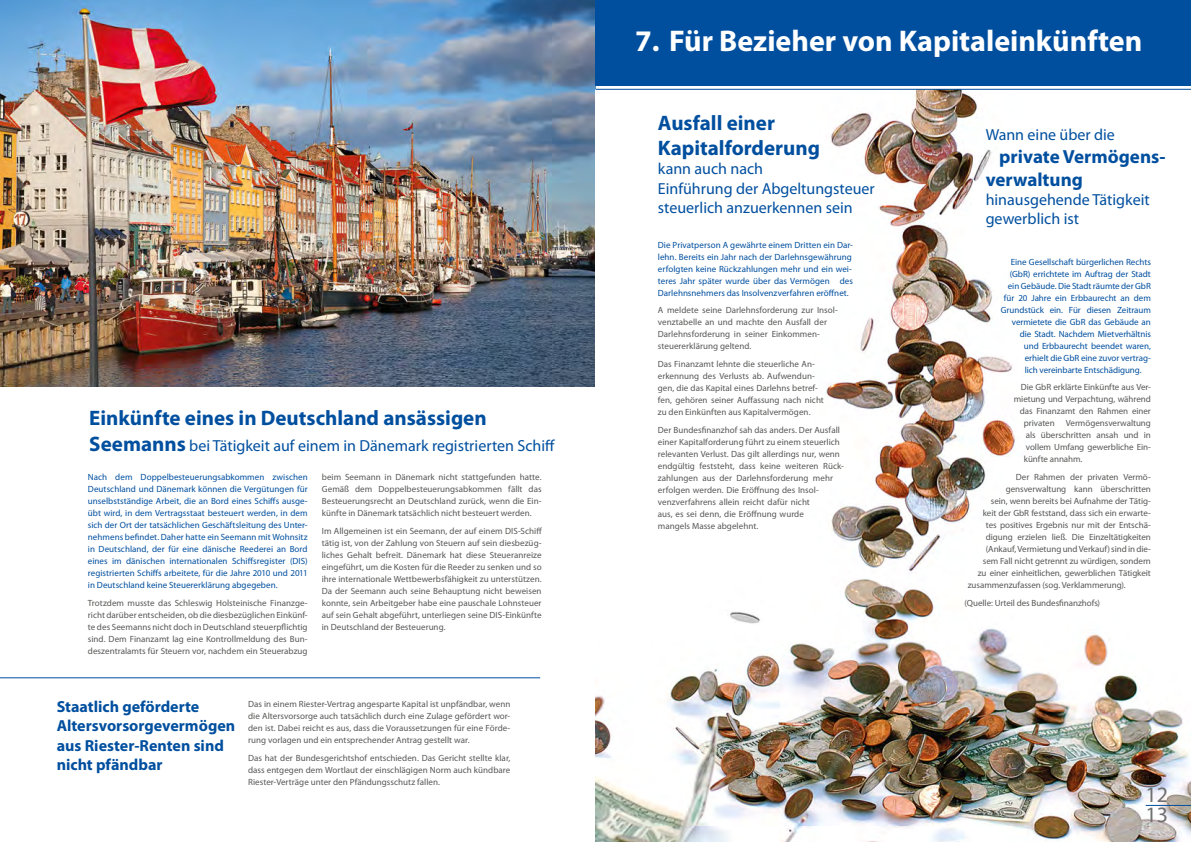
<style>
.page{position:relative;width:1191px;height:842px;background:#fff}
.page>*{position:absolute;margin:0;border:0;box-sizing:border-box;transform-origin:0 0}
.t1{font:700 30px "Myriad Pro";color:#fff}
.t2{font:22px/19.7px "Myriad Pro";color:#706f6f}
.t3{font:700 21px/25.2px "Myriad Pro";color:#004f9f}
.t4{font:700 19px/22.8px "Myriad Pro";color:#004f9f}
.t5{font:16px/19.2px "Myriad Pro";color:#004f9f}
.t6{font:700 16px/19.2px "Myriad Pro";color:#004f9f}
.t7{font:9px/12px "Myriad Pro";color:#575756;text-align:justify}
.t8{font:9px/12px "Myriad Pro";letter-spacing:-.005em;color:#004f9f;text-align:justify}
.s1{font-weight:700;font-size:21px}
</style>
<div class="page">
<img style="left:0;top:0;width:595px;height:387px">
<img style="left:595px;top:90px;width:596px;height:752px">
<hr style="left:1145px;top:805px;width:46px;height:1px;background:#004f9f">
<hr style="left:595px;top:89px;width:596px;height:1px;background:#004f9f">
<hr style="left:0;top:677px;width:540px;height:1px;background:#004f9f">
<div style="left:595px;top:0;width:596px;height:85px;background:#004f9f"></div>
<h3 class="t3" style="left:89px;top:405px;width:399px">Einkünfte eines in Deutschland ansässigen</h3>
<h3 class="t5" style="left:89px;top:435px;width:467px"><span class="s1">Seemanns</span> bei Tätigkeit auf einem in Dänemark registrierten Schiff</h3>
<p class="t8" style="left:88px;top:471px;width:221px">Nach dem Doppelbesteuerungsabkommen zwischen Deutschland und Dänemark können die Vergütungen für unselbstständige Arbeit, die an Bord eines Schiffs ausge&shy;übt wird, in dem Vertragsstaat besteuert werden, in dem sich der Ort der tatsächlichen Geschäftsleitung des Unter&shy;nehmens befindet. Daher hatte ein Seemann mit Wohnsitz in Deutschland, der für eine dänische Reederei an Bord eines im dänischen internationalen Schiffsregister (DIS) registrierten Schiffs arbeitete, für die Jahre 2010 und 2011 in Deutschland keine Steuererklärung abgegeben.</p>
<p class="t7" style="left:88px;top:597px;width:221px">Trotzdem musste das Schleswig Holsteinische Finanzge&shy;richt darüber entscheiden, ob die diesbezüglichen Einkünf&shy;te des Seemanns nicht doch in Deutschland steuerpflichtig sind. Dem Finanzamt lag eine Kontrollmeldung des Bun&shy;deszentralamts für Steuern vor, nachdem ein Steuerabzug</p>
<p class="t7" style="left:322px;top:471px;width:221px">beim Seemann in Dänemark nicht stattgefunden hatte.<br>Gemäß dem Doppelbesteuerungsabkommen fällt das Besteuerungsrecht an Deutschland zurück, wenn die Ein&shy;künfte in Dänemark tatsächlich nicht besteuert werden.</p>
<p class="t7" style="left:322px;top:525px;width:222px">Im Allgemeinen ist ein Seemann, der auf einem DIS-Schiff tätig ist, von der Zahlung von Steuern auf sein diesbezüg&shy;liches Gehalt befreit. Dänemark hat diese Steueranreize eingeführt, um die Kosten für die Reeder zu senken und so ihre internationale Wettbewerbsfähigkeit zu unterstützen.<br>Da der Seemann auch seine Behauptung nicht beweisen konnte, sein Arbeitgeber habe eine pauschale Lohnsteuer auf sein Gehalt abgeführt, unterliegen seine DIS-Einkünfte in Deutschland der Besteuerung.</p>
<h3 class="t6" style="left:57px;top:697px;width:180px">Staatlich geförderte<br>Altersvorsorgevermögen aus Riester-Renten sind nicht pfändbar</h3>
<p class="t7" style="left:248px;top:698px;width:264px">Das in einem Riester-Vertrag angesparte Kapital ist unpfändbar, wenn die Altersvorsorge auch tatsächlich durch eine Zulage gefördert wor&shy;den ist. Dabei reicht es aus, dass die Voraussetzungen für eine Förde&shy;rung vorlagen und ein entsprechender Antrag gestellt war.</p>
<p class="t7" style="left:248px;top:751px;width:264px">Das hat der Bundesgerichtshof entschieden. Das Gericht stellte klar, dass entgegen dem Wortlaut der einschlägigen Norm auch kündbare Riester-Verträge unter den Pfändungsschutz fallen.</p>
<h1 class="t1" style="left:635px;top:21px;width:508px">7. Für Bezieher von Kapitaleinkünften</h1>
<h3 class="t3" style="left:658px;top:110px;width:164px">Ausfall einer<br>Kapitalforderung</h3>
<h3 class="t5" style="left:658px;top:159px;width:218px">kann auch nach<br>Einführung der Abgeltungsteuer steuerlich anzuerkennen sein</h3>
<p class="t8" style="left:658px;top:239px;width:197px">Die Privatperson A gewährte einem Dritten ein Dar&shy;lehn. Bereits ein Jahr nach der Darlehnsgewährung erfolgten keine Rückzahlungen mehr und ein wei&shy;teres Jahr später wurde über das Vermögen des Darlehnsnehmers das Insolvenzverfahren eröffnet.</p>
<p class="t7" style="left:658px;top:304px;width:181px;text-align:left">A meldete seine Darlehnsforderung zur Insol&shy;venztabelle an und machte den Ausfall der Darlehnsforderung in seiner Einkommen&shy;steuererklärung geltend.</p>
<p class="t7" style="left:658px;top:358px;width:167px;text-align:left">Das Finanzamt lehnte die steuerliche An&shy;erkennung des Verlusts ab. Aufwendun&shy;gen, die das Kapital eines Darlehns betref&shy;fen, gehören seiner Auffassung nach nicht zu den Einkünften aus Kapitalvermögen.</p>
<p class="t7" style="left:658px;top:424px;width:188px;text-align:left">Der Bundesfinanzhof sah das anders. Der Ausfall einer Kapitalforderung führt zu einem steuerlich relevanten Verlust. Das gilt allerdings nur, wenn endgültig feststeht, dass keine weiteren Rück&shy;zahlungen aus der Darlehnsforderung mehr erfolgen werden. Die Eröffnung des Insol&shy;venzverfahrens allein reicht dafür nicht<br>aus, es sei denn, die Eröffnung wurde<br>mangels Masse abgelehnt.</p>
<h3 class="t5" style="left:985px;top:125px;width:131px">Wann eine über die</h3>
<h3 class="t4" style="left:985px;top:144px;width:181px;text-indent:14px">private Vermögens&shy;verwaltung</h3>
<h3 class="t5" style="left:985px;top:190px;width:166px">hinausgehende Tätigkeit gewerblich ist</h3>
<p class="t8" style="left:1010px;top:256px;width:142px">Eine Gesellschaft bürgerlichen Rechts</p>
<p class="t8" style="left:1009px;top:268px;width:143px">(GbR) errichtete im Auftrag der Stadt</p>
<p class="t8" style="left:1007px;top:280px;width:144px">ein Gebäude. Die Stadt räumte der GbR</p>
<p class="t8" style="left:1003px;top:292px;width:149px">für 20 Jahre ein Erbbaurecht an dem</p>
<p class="t8" style="left:1000px;top:304px;width:151px">Grundstück ein. Für diesen Zeitraum</p>
<p class="t8" style="left:1011px;top:316px;width:141px">vermietete die GbR das Gebäude an</p>
<p class="t8" style="left:1019px;top:328px;width:133px">die Stadt. Nachdem Mietverhältnis</p>
<p class="t8" style="left:1023px;top:340px;width:128px">und Erbbaurecht beendet waren,</p>
<p class="t8" style="left:1024px;top:352px;width:127px">erhielt die GbR eine zuvor vertrag-</p>
<p class="t8" style="left:1024px;top:364px;width:118px">lich vereinbarte Entschädigung.</p>
<p class="t7" style="left:1020px;top:381px;width:131px">Die GbR erklärte Einkünfte aus Ver-</p>
<p class="t7" style="left:1013px;top:393px;width:138px">mietung und Verpachtung, während</p>
<p class="t7" style="left:1019px;top:405px;width:132px">das Finanzamt den Rahmen einer</p>
<p class="t7" style="left:1023px;top:417px;width:129px">privaten Vermögensverwaltung</p>
<p class="t7" style="left:1025px;top:429px;width:127px">als überschritten ansah und in</p>
<p class="t7" style="left:1025px;top:441px;width:127px">vollem Umfang gewerbliche Ein-</p>
<p class="t7" style="left:1023px;top:453px;width:60px">künfte annahm.</p>
<p class="t7" style="left:1015px;top:471px;width:136px">Der Rahmen der privaten Vermö-</p>
<p class="t7" style="left:1005px;top:483px;width:147px">gensverwaltung kann überschritten</p>
<p class="t7" style="left:990px;top:495px;width:162px">sein, wenn bereits bei Aufnahme der Tätig-</p>
<p class="t7" style="left:982px;top:507px;width:170px">keit der GbR feststand, dass sich ein erwarte-</p>
<p class="t7" style="left:985px;top:519px;width:166px">tes positives Ergebnis nur mit der Entschä-</p>
<p class="t7" style="left:985px;top:531px;width:167px">digung erzielen ließ. Die Einzeltätigkeiten</p>
<p class="t7" style="left:985px;top:543px;width:166px">(Ankauf, Vermietung und Verkauf) sind in die-</p>
<p class="t7" style="left:982px;top:555px;width:170px">sem Fall nicht getrennt zu würdigen, sondern</p>
<p class="t7" style="left:977px;top:567px;width:174px">zu einer einheitlichen, gewerblichen Tätigkeit</p>
<p class="t7" style="left:967px;top:579px;width:159px">zusammenzufassen (sog. Verklammerung).</p>
<p class="t7" style="left:964px;top:596px;width:137px">(Quelle: Urteil des Bundesfinanzhofs)</p>
<h2 class="t2" style="left:1145px;top:785px;width:24px">12<br>13</h2>
</div>
